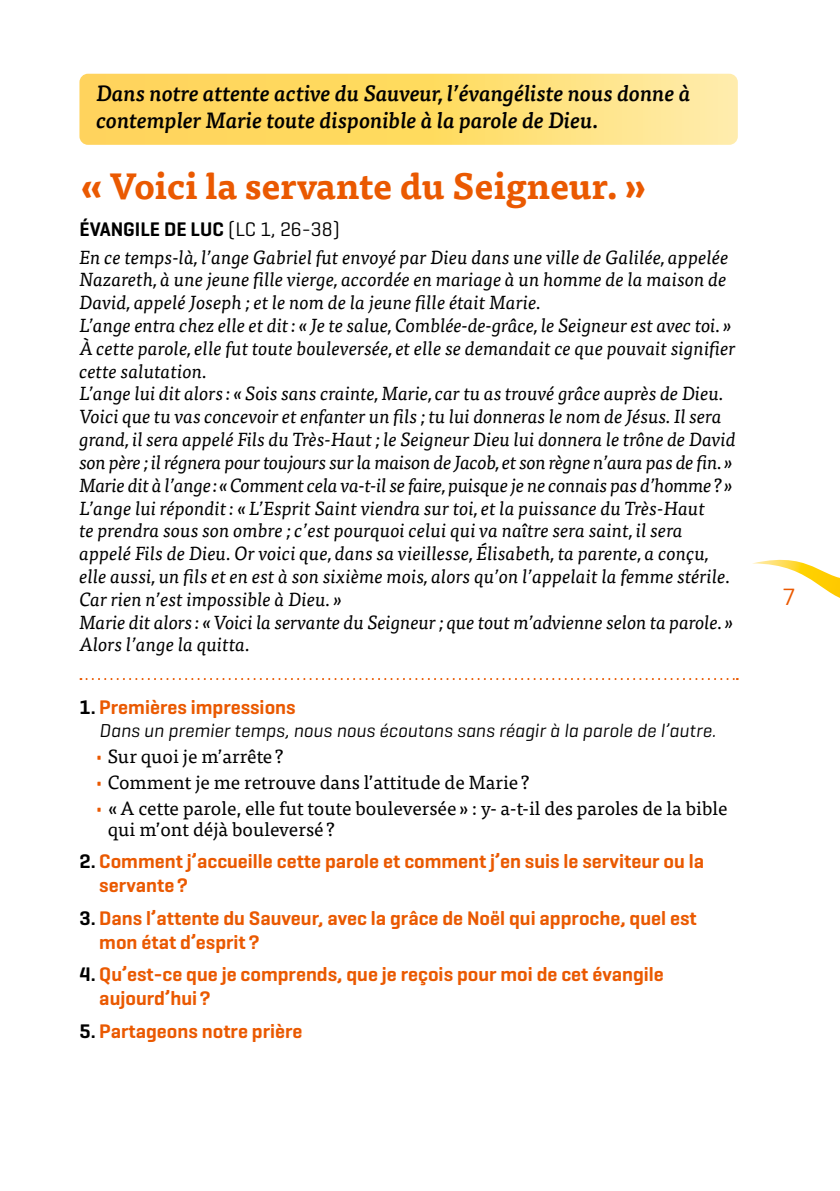
<style>
.page{position:relative;width:840px;height:1191px;background:#fff}
.page>*{position:absolute;margin:0;border:0;box-sizing:border-box;transform-origin:0 0}
.t1{font:700 36px "Tisa OT";color:#ea5901}
.t2{font:24px "Geogrotesque";color:#ea5901}
.t3{font:italic 500 22px/26.4px "Tisa OT";color:#000}
.t4{font:600 20px/24px "Geogrotesque";color:#ea5901}
.t5{font:600 20px "Geogrotesque";color:#000}
.t6{font:italic 19px/22.8px "Tisa OT";letter-spacing:-.005em;color:#000}
.t7{font:19px/20.6px "Tisa OT";color:#000}
.t8{font:italic 19px "Geogrotesque";color:#000}
.s1{font-weight:400}
.s2{color:#000}
.s3{font-family:"Geogrotesque";font-weight:700;color:#ea5901}
</style>
<div class="page">
<svg style="left:753px;top:559px;width:86px;height:39px"></svg>
<svg style="left:79px;top:74px;width:658px;height:71px;background:#ffdd71"></svg>
<svg style="left:80px;top:678px;width:657px;height:2px"></svg>
<p class="t3" style="left:96px;top:81px;width:595px">Dans notre attente active du Sauveur, l’évangéliste nous donne à contempler Marie toute disponible à la parole de Dieu.</p>
<h1 class="t1" style="left:79px;top:164px;width:569px">«Voici la servante du Seigneur.»</h1>
<p class="t5" style="left:79px;top:217px;width:262px">ÉVANGILE DE LUC <span class="s1">(LC 1, 26-38)</span></p>
<p class="t6" style="left:79px;top:246px;width:658px">En ce temps-là, l’ange Gabriel fut envoyé par Dieu dans une ville de Galilée, appelée Nazareth, à une jeune fille vierge, accordée en mariage à un homme de la maison de David, appelé Joseph ; et le nom de la jeune fille était Marie.<br>L’ange entra chez elle et dit: «Je te salue, Comblée-de-grâce, le Seigneur est avec toi.» À cette parole, elle fut toute bouleversée, et elle se demandait ce que pouvait signifier cette salutation.<br>L’ange lui dit alors : «Sois sans crainte, Marie, car tu as trouvé grâce auprès de Dieu.<br>Voici que tu vas concevoir et enfanter un fils ; tu lui donneras le nom de Jésus. Il sera grand, il sera appelé Fils du Très-Haut ; le Seigneur Dieu lui donnera le trône de David son père ; il régnera pour toujours sur la maison de Jacob, et son règne n’aura pas de fin.» Marie dit à l’ange:«Comment cela va-t-il se faire, puisque je ne connais pas d’homme?» L’ange lui répondit: «L’Esprit Saint viendra sur toi, et la puissance du Très-Haut<br>te prendra sous son ombre ; c’est pourquoi celui qui va naître sera saint, il sera appelé Fils de Dieu. Or voici que, dans sa vieillesse, Élisabeth, ta parente, a conçu, elle aussi, un fils et en est à son sixième mois, alors qu’on l’appelait la femme stérile.<br>Car rien n’est impossible à Dieu.»<br>Marie dit alors : «Voici la servante du Seigneur ; que tout m’advienne selon ta parole.» Alors l’ange la quitta.</p>
<p class="t4" style="left:79px;top:695px;width:217px"><span class="s2">1.</span> Premières impressions</p>
<p class="t8" style="left:99px;top:718px;width:617px">Dans un premier temps, nous nous écoutons sans réagir à la parole de l’autre.</p>
<p class="t7" style="left:96px;top:746px;width:188px"><span class="s3">•</span> Sur quoi je m’arrête ?</p>
<p class="t7" style="left:96px;top:772px;width:434px"><span class="s3">•</span> Comment je me retrouve dans l’attitude de Marie ?</p>
<p class="t7" style="left:108px;top:798px;width:621px;text-indent:-11px"><span class="s3">•</span> «A cette parole, elle fut toute bouleversée»: y- a-t-il des paroles de la bible qui m’ont déjà bouleversé ?</p>
<p class="t4" style="left:99px;top:849px;width:606px;text-indent:-20px"><span class="s2">2.</span> Comment j’accueille cette parole et comment j’en suis le serviteur ou la servante?</p>
<p class="t4" style="left:99px;top:906px;width:598px;text-indent:-20px"><span class="s2">3.</span> Dans l’attente du Sauveur, avec la grâce de Noël qui approche, quel est mon état d’esprit?</p>
<p class="t4" style="left:99px;top:962px;width:565px;text-indent:-20px"><span class="s2">4.</span> Qu’est-ce que je comprends, que je reçois pour moi de cet évangile aujourd’hui?</p>
<p class="t4" style="left:79px;top:1019px;width:224px"><span class="s2">5.</span> Partageons notre prière</p>
<p class="t2" style="left:782px;top:581px;width:15px">7</p>
</div>
